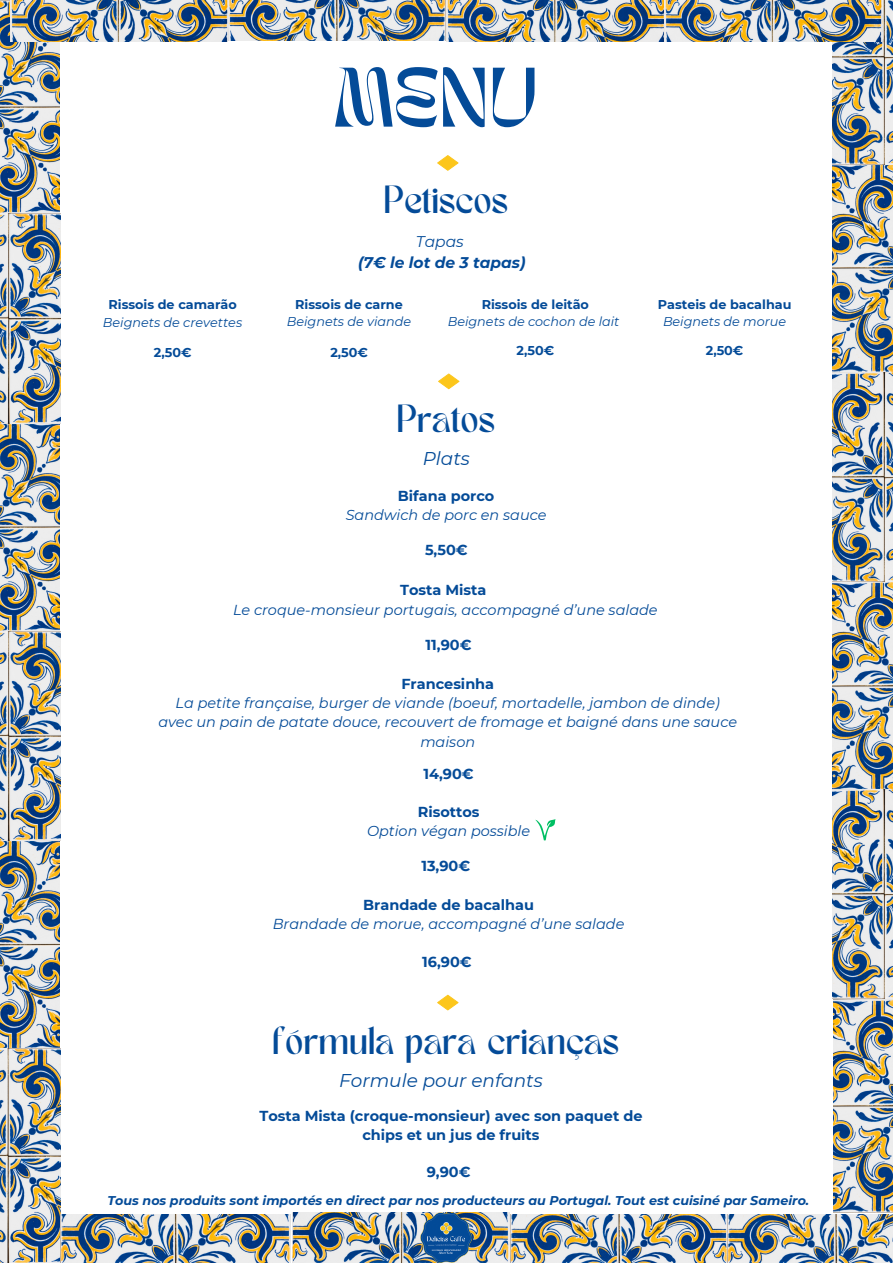
<style>
.page{position:relative;width:893px;height:1264px;background:#fff}
.page>*{position:absolute;margin:0;border:0;box-sizing:border-box;transform-origin:0 0}
.t1{font:58.95px "TANMERINGUE";color:#044b98}
.t2{font:27.45px "TANMERINGUE";color:#044b98}
.t3{font:italic 18.45px "Montserrat";color:#044b98}
.t4{font:italic 700 15.45px "Montserrat";color:#044b98}
.t5{font:italic 15.45px "Montserrat";color:#044b98}
.t6{font:italic 14.4px/19px "Montserrat";color:#044b98;text-align:center}
.t7{font:700 14.4px/19px "Montserrat";color:#044b98;text-align:center}
.t8{font:italic 700 12.75px "Montserrat";color:#044b98}
.t9{font:700 12.75px "Montserrat";color:#044b98}
.t10{font:italic 12.75px "Montserrat";color:#044b98}
</style>
<div class="page">
<img style="left:0;top:0;width:60px;height:1262px">
<img style="left:510px;top:1214px;width:382px;height:48px">
<img style="left:292px;top:1212px;width:217px;height:50px">
<img style="left:60px;top:1214px;width:230px;height:48px">
<svg style="left:437px;top:155px;width:21px;height:16px"></svg>
<img style="left:832px;top:0;width:60px;height:1212px">
<img style="left:447px;top:0;width:434px;height:42px">
<img style="left:229px;top:0;width:217px;height:40px">
<img style="left:11px;top:0;width:216px;height:42px">
<svg style="left:438px;top:373px;width:21px;height:16px"></svg>
<svg style="left:437px;top:994px;width:21px;height:16px"></svg>
<svg style="left:535px;top:819px;width:20px;height:21px"></svg>
<img style="left:416px;top:1212px;width:59px;height:50px">
<p class="t1" style="left:334px;top:67px;width:206px">MENU</p>
<p class="t2" style="left:383px;top:186px;width:126px">Petiscos</p>
<p class="t5" style="left:416px;top:232px;width:49px">Tapas</p>
<p class="t4" style="left:358px;top:253px;width:169px">(7€ le lot de 3 tapas)</p>
<p class="t9" style="left:481px;top:297px;width:109px">Rissois de leitão</p>
<p class="t10" style="left:448px;top:314px;width:173px">Beignets de cochon de lait</p>
<p class="t9" style="left:516px;top:343px;width:39px">2,50€</p>
<p class="t9" style="left:108px;top:296px;width:130px">Rissois de camarão</p>
<p class="t10" style="left:103px;top:314px;width:141px">Beignets de crevettes</p>
<p class="t9" style="left:295px;top:297px;width:109px">Rissois de carne</p>
<p class="t10" style="left:287px;top:314px;width:126px">Beignets de viande</p>
<p class="t9" style="left:154px;top:344px;width:39px">2,50€</p>
<p class="t9" style="left:330px;top:344px;width:39px">2,50€</p>
<p class="t2" style="left:396px;top:404px;width:100px">Pratos</p>
<p class="t3" style="left:422px;top:447px;width:49px">Plats</p>
<p class="t7" style="left:398px;top:486px;width:98px">Bifana porco</p>
<p class="t6" style="left:345px;top:505px;width:202px">Sandwich de porc en sauce</p>
<p class="t7" style="left:425px;top:541px;width:44px">5,50€</p>
<p class="t9" style="left:657px;top:297px;width:135px">Pasteis de bacalhau</p>
<p class="t10" style="left:663px;top:314px;width:125px">Beignets de morue</p>
<p class="t9" style="left:705px;top:343px;width:39px">2,50€</p>
<p class="t7" style="left:400px;top:580px;width:88px">Tosta Mista</p>
<p class="t6" style="left:233px;top:600px;width:426px">Le croque-monsieur portugais, accompagné d’une salade</p>
<p class="t7" style="left:425px;top:635px;width:47px">11,90€</p>
<p class="t7" style="left:401px;top:674px;width:94px">Francesinha</p>
<p class="t6" style="left:158px;top:693px;width:580px">La petite française, burger de viande (boeuf, mortadelle, jambon de dinde) avec un pain de patate douce, recouvert de fromage et baigné dans une sauce maison</p>
<p class="t7" style="left:423px;top:763px;width:52px">14,90€</p>
<p class="t7" style="left:417px;top:802px;width:63px">Risottos</p>
<p class="t6" style="left:367px;top:821px;width:165px">Option végan possible</p>
<p class="t7" style="left:421px;top:856px;width:50px">13,90€</p>
<p class="t7" style="left:363px;top:895px;width:172px">Brandade de bacalhau</p>
<p class="t6" style="left:273px;top:914px;width:353px">Brandade de morue, accompagné d’une salade</p>
<p class="t7" style="left:422px;top:952px;width:51px">16,90€</p>
<p class="t2" style="left:272px;top:1026px;width:348px">fórmula para crianças</p>
<p class="t3" style="left:339px;top:1069px;width:205px">Formule pour enfants</p>
<p class="t7" style="left:259px;top:1106px;width:384px">Tosta Mista (croque-monsieur) avec son paquet de chips et un jus de fruits</p>
<p class="t7" style="left:426px;top:1161px;width:45px">9,90€</p>
<p class="t8" style="left:107px;top:1192px;width:703px">Tous nos produits sont importés en direct par nos producteurs au Portugal. Tout est cuisiné par Sameiro.</p>
</div>
